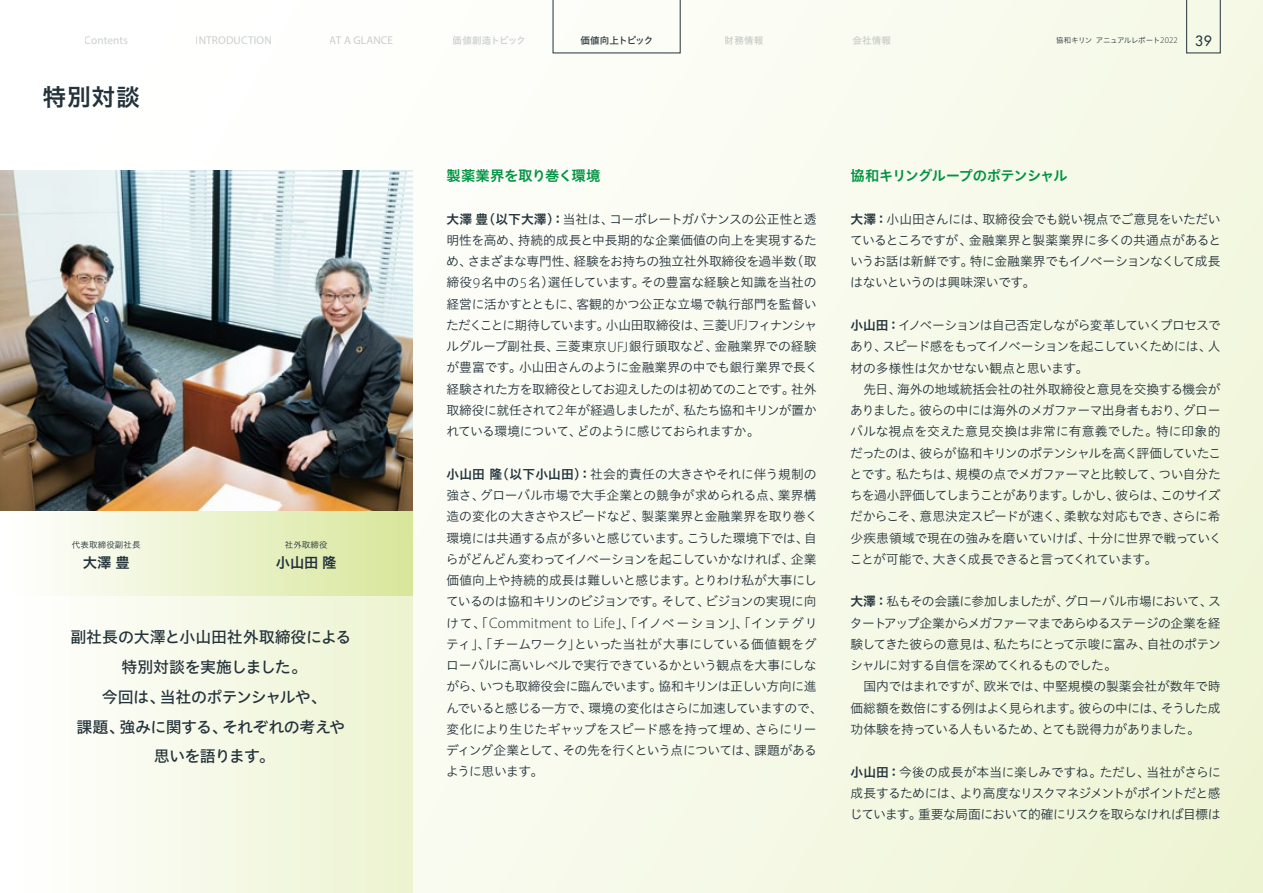
<style>
.page{position:relative;width:1263px;height:893px;background:#fff}
.page>*{position:absolute;margin:0;border:0;box-sizing:border-box;transform-origin:0 0}
.t1{font:23.85px "Hiragino UD Sans Std N W6";color:#23323b}
.t2{font:15.9px/29.7px "Hiragino UD Sans Std N W5";letter-spacing:-.03em;color:#23323b;text-align:center}
.t3{font:14.4px "Hiragino UD Sans Std N W6";letter-spacing:-.055em;color:#009342}
.t4{font:14.4px "Hiragino UD Sans Std N W6";letter-spacing:-.02em;color:#009342}
.t5{font:14.4px "Hiragino UD Sans Std N W6";letter-spacing:.01em;color:#23323b}
.t6{font:12.75px/21.3px "Hiragino UD Sans Std N W3";letter-spacing:-.04em;color:#23323b;text-align:justify}
.t7{font:11.25px "Myriad Pro";letter-spacing:.01em;color:#cbcfd1}
.t8{font:9.6px "Hiragino UD Sans Std N W5";letter-spacing:-.085em;color:#cbcfd1}
.t9{font:9.6px "Hiragino UD Sans Std N W5";letter-spacing:-.085em;color:#23323b}
.t10{font:9.6px "Hiragino UD Sans Std N W5";letter-spacing:.01em;color:#cbcfd1}
.t11{font:8.55px "Hiragino UD Sans Std N W3";letter-spacing:.01em;color:#23323b}
.t12{font:7.5px "Hiragino UD Sans Std N W3";letter-spacing:-.045em;color:#23323b}
.s1{font-family:"Myriad Pro";font-weight:300;font-size:8.85px}
.s2{font-family:"Futura";font-size:13.8px}
.s3{font-family:"Hiragino UD Sans Std N W6"}
.s4{font-family:"Myriad Pro";font-weight:300;font-size:15px}
</style>
<div class="page">
<div style="left:0;top:0;width:1263px;height:893px;background:linear-gradient(to right,#fff,#f1f6dd)"></div>
<div style="left:0;top:510px;width:412px;height:383px;background:linear-gradient(to right,#fff,#edf3d1)"></div>
<div style="left:0;top:510px;width:412px;height:85px;background:linear-gradient(to right,#fff,#d9e69c)"></div>
<img style="left:0;top:170px;width:412px;height:340px">
<svg style="left:1186px;top:0;width:34px;height:53px;background:#ebefde"></svg>
<svg style="left:553px;top:0;width:127px;height:53px"></svg>
<p class="t7" style="left:85px;top:34px;width:45px">Contents</p>
<p class="t7" style="left:196px;top:34px;width:77px">INTRODUCTION</p>
<p class="t7" style="left:330px;top:34px;width:65px">AT A GLANCE</p>
<p class="t8" style="left:453px;top:33px;width:75px">価値創造トピック</p>
<p class="t9" style="left:580px;top:33px;width:75px">価値向上トピック</p>
<p class="t10" style="left:725px;top:33px;width:40px">財務情報</p>
<p class="t10" style="left:852px;top:33px;width:40px">会社情報</p>
<p class="t12" style="left:1056px;top:35px;width:157px">協和キリン アニュアルレポート<span class="s1">2022</span> <span class="s2">39</span></p>
<h1 class="t1" style="left:43px;top:79px;width:99px">特別対談</h1>
<p class="t11" style="left:72px;top:538px;width:70px">代表取締役副社長</p>
<p class="t5" style="left:83px;top:551px;width:48px">大澤豊</p>
<p class="t11" style="left:285px;top:538px;width:44px">社外取締役</p>
<p class="t5" style="left:276px;top:551px;width:62px">小山田隆</p>
<p class="t2" style="left:70px;top:622px;width:282px">副社長の大澤と小山田社外取締役による特別対談を実施しました。<br>今回は、当社のポテンシャルや、<br>課題、強みに関する、それぞれの考えや思いを語ります。</p>
<p class="t4" style="left:446px;top:165px;width:155px">製薬業界を取り巻く環境</p>
<p class="t6" style="left:446px;top:207px;width:373px"><span class="s3">大澤豊（以下大澤）：</span>当社は、コーポレートガバナンスの公正性と透明性を高め、持続的成長と中長期的な企業価値の向上を実現するため、さまざまな専門性、経験をお持ちの独立社外取締役を過半数（取締役<span class="s4">9</span>名中の<span class="s4">5</span>名）選任しています。その豊富な経験と知識を当社の経営に活かすとともに、客観的かつ公正な立場で執行部門を監督いただくことに期待しています。小山田取締役は、三菱<span class="s4">UFJ</span>フィナンシャルグループ副社長、三菱東京<span class="s4">UFJ</span>銀行頭取など、金融業界での経験が豊富です。小山田さんのように金融業界の中でも銀行業界で長く経験された方を取締役としてお迎えしたのは初めてのことです。社外取締役に就任されて<span class="s4">2</span>年が経過しましたが、私たち協和キリンが置かれている環境について、どのように感じておられますか。</p>
<p class="t6" style="left:446px;top:463px;width:378px;text-align:left"><span class="s3">小山田隆（以下小山田）：</span>社会的責任の大きさやそれに伴う規制の強さ、グローバル市場で大手企業との競争が求められる点、業界構造の変化の大きさやスピードなど、製薬業界と金融業界を取り巻く環境には共通する点が多いと感じています。こうした環境下では、自らがどんどん変わってイノベーションを起こしていかなければ、企業価値向上や持続的成長は難しいと感じます。とりわけ私が大事にしているのは協和キリンのビジョンです。そして、ビジョンの実現に向けて、「<span class="s4">Commitment to Life</span>」、「イノベーション」、「インテグリティ」、「チームワーク」といった当社が大事にしている価値観をグローバルに高いレベルで実行できているかという観点を大事にしながら、いつも取締役会に臨んでいます。協和キリンは正しい方向に進んでいると感じる一方で、環境の変化はさらに加速していますので、変化により生じたギャップをスピード感を持って埋め、さらにリーディング企業として、その先を行くという点については、課題があるように思います。</p>
<p class="t3" style="left:850px;top:165px;width:218px">協和キリングループのポテンシャル</p>
<p class="t6" style="left:850px;top:207px;width:373px"><span class="s3">大澤：</span>小山田さんには、取締役会でも鋭い視点でご意見をいただいているところですが、金融業界と製薬業界に多くの共通点があるというお話は新鮮です。特に金融業界でもイノベーションなくして成長はないというのは興味深いです。</p>
<p class="t6" style="left:850px;top:314px;width:374px;text-align:left"><span class="s3">小山田：</span>イノベーションは自己否定しながら変革していくプロセスであり、スピード感をもってイノベーションを起こしていくためには、人材の多様性は欠かせない観点と思います。<br>　先日、海外の地域統括会社の社外取締役と意見を交換する機会がありました。彼らの中には海外のメガファーマ出身者もおり、グローバルな視点を交えた意見交換は非常に有意義でした。特に印象的だったのは、彼らが協和キリンのポテンシャルを高く評価していたことです。私たちは、規模の点でメガファーマと比較して、つい自分たちを過小評価してしまうことがあります。しかし、彼らは、このサイズだからこそ、意思決定スピードが速く、柔軟な対応もでき、さらに希少疾患領域で現在の強みを磨いていけば、十分に世界で戦っていくことが可能で、大きく成長できると言ってくれています。</p>
<p class="t6" style="left:850px;top:590px;width:373px;text-align:left"><span class="s3">大澤：</span>私もその会議に参加しましたが、グローバル市場において、スタートアップ企業からメガファーマまであらゆるステージの企業を経験してきた彼らの意見は、私たちにとって示唆に富み、自社のポテンシャルに対する自信を深めてくれるものでした。<br>　国内ではまれですが、欧米では、中堅規模の製薬会社が数年で時価総額を数倍にする例はよく見られます。彼らの中には、そうした成功体験を持っている人もいるため、とても説得力がありました。</p>
<p class="t6" style="left:850px;top:760px;width:373px"><span class="s3">小山田：</span>今後の成長が本当に楽しみですね。ただし、当社がさらに成長するためには、より高度なリスクマネジメントがポイントだと感じています。重要な局面において的確にリスクを取らなければ目標は</p>
</div>
